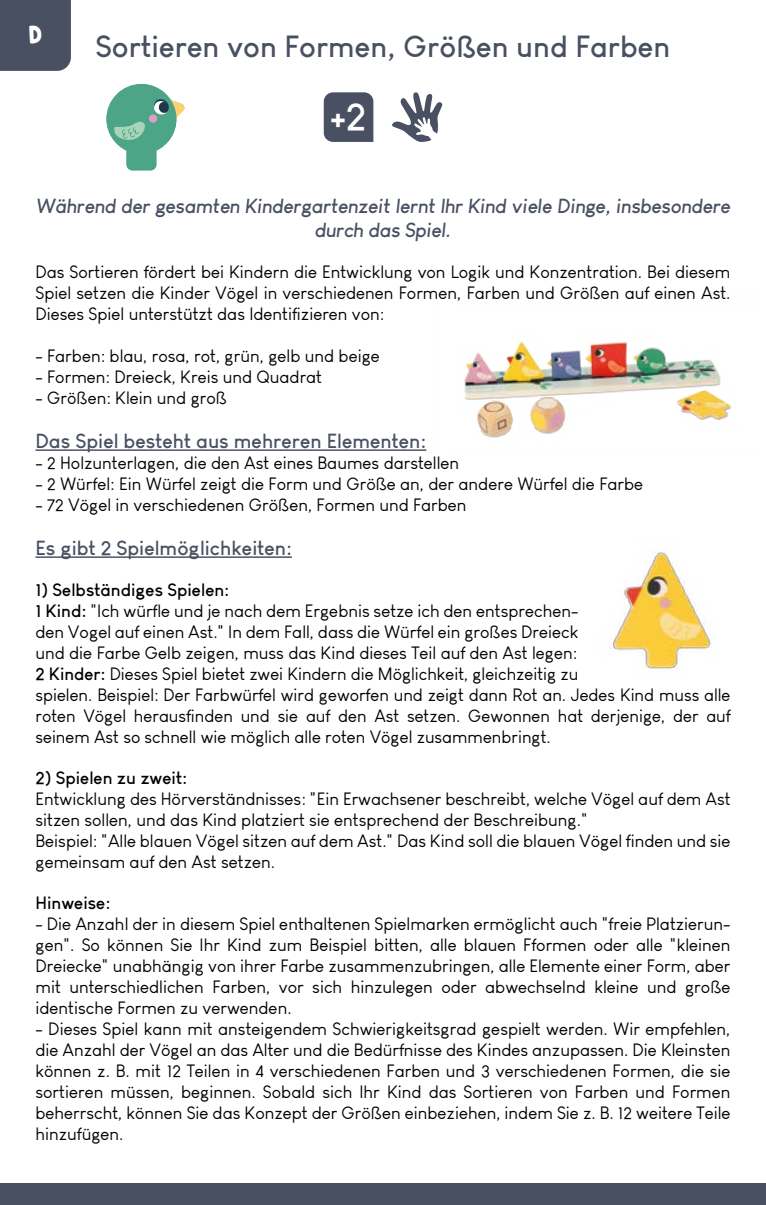
<style>
.page{position:relative;width:766px;height:1205px;background:#fff}
.page>*{position:absolute;margin:0;border:0;box-sizing:border-box;transform-origin:0 0}
.t1{font:700 38.25px "Louis George Cafe";color:#fff}
.t2{font:700 30px "Louis George Cafe";color:#485062}
.t3{font:25px "Tykewriter Bold Bobbing mod";color:#fff}
.t4{font:italic 700 20px/24px "Louis George Cafe";color:#485062;text-align:center}
.t5{font:700 20px "Louis George Cafe";color:#485062}
.t6{font:17.5px/21px "Louis George Cafe";color:#000;text-align:justify}
.t7{font:700 17.5px "Louis George Cafe";color:#000}
.s1{font-weight:700}
</style>
<div class="page">
<div style="left:0;top:1183px;width:765px;height:22px;background:#485062"></div>
<div style="left:0;top:0;width:71px;height:71px;background:#485062"></div>
<hr style="left:35px;top:449px;width:391px;height:2px;background:#485062">
<hr style="left:35px;top:556px;width:257px;height:2px;background:#485062">
<div style="left:324px;top:92px;width:49px;height:50px;background:#485062"></div>
<svg style="left:392px;top:92px;width:50px;height:50px"></svg>
<svg style="left:106px;top:84px;width:79px;height:86px"></svg>
<svg style="left:158px;top:101px;width:11px;height:12px"></svg>
<img style="left:612px;top:551px;width:99px;height:119px">
<img style="left:464px;top:341px;width:267px;height:97px">
<p class="t3" style="left:29px;top:23px;width:15px">D</p>
<p class="t2" style="left:95px;top:27px;width:576px">Sortieren von Formen, Größen und Farben</p>
<p class="t1" style="left:330px;top:92px;width:37px">+2</p>
<p class="t4" style="left:35px;top:193px;width:696px">Während der gesamten Kindergartenzeit lernt Ihr Kind viele Dinge, insbesondere durch das Spiel.</p>
<p class="t6" style="left:35px;top:261px;width:696px">Das Sortieren fördert bei Kindern die Entwicklung von Logik und Konzentration. Bei diesem Spiel setzen die Kinder Vögel in verschiedenen Formen, Farben und Größen auf einen Ast.<br>Dieses Spiel unterstützt das Identifizieren von:</p>
<p class="t6" style="left:35px;top:345px;width:346px">- Farben: blau, rosa, rot, grün, gelb und beige</p>
<p class="t6" style="left:35px;top:366px;width:288px">- Formen: Dreieck, Kreis und Quadrat</p>
<p class="t6" style="left:35px;top:387px;width:193px">- Größen: Klein und groß</p>
<p class="t5" style="left:35px;top:428px;width:392px">Das Spiel besteht aus mehreren Elementen:</p>
<p class="t6" style="left:35px;top:452px;width:425px">- 2 Holzunterlagen, die den Ast eines Baumes darstellen</p>
<p class="t6" style="left:35px;top:473px;width:609px">- 2 Würfel: Ein Würfel zeigt die Form und Größe an, der andere Würfel die Farbe</p>
<p class="t6" style="left:35px;top:494px;width:432px">- 72 Vögel in verschiedenen Größen, Formen und Farben</p>
<p class="t5" style="left:35px;top:535px;width:258px">Es gibt 2 Spielmöglichkeiten:</p>
<p class="t6" style="left:35px;top:579px;width:696px;text-align:left"><span class="s1">1) Selbständiges Spielen:<br>1 Kind:</span> "Ich würfle und je nach dem Ergebnis setze ich den entsprechen-<br>den Vogel auf einen Ast." In dem Fall, dass die Würfel ein großes Dreieck<br>und die Farbe Gelb zeigen, muss das Kind dieses Teil auf den Ast legen:<br><span class="s1">2 Kinder:</span> Dieses Spiel bietet zwei Kindern die Möglichkeit, gleichzeitig zu<br>spielen. Beispiel: Der Farbwürfel wird geworfen und zeigt dann Rot an. Jedes Kind muss alle roten Vögel herausfinden und sie auf den Ast setzen. Gewonnen hat derjenige, der auf seinem Ast so schnell wie möglich alle roten Vögel zusammenbringt.</p>
<p class="t6" style="left:35px;top:767px;width:696px;text-align:left"><span class="s1">2) Spielen zu zweit:<br></span>Entwicklung des Hörverständnisses: "Ein Erwachsener beschreibt, welche Vögel auf dem Ast sitzen sollen, und das Kind platziert sie entsprechend der Beschreibung."<br>Beispiel: "Alle blauen Vögel sitzen auf dem Ast." Das Kind soll die blauen Vögel finden und sie gemeinsam auf den Ast setzen.</p>
<p class="t7" style="left:35px;top:892px;width:76px">Hinweise:</p>
<p class="t6" style="left:35px;top:913px;width:696px">- Die Anzahl der in diesem Spiel enthaltenen Spielmarken ermöglicht auch "freie Platzierun&shy;gen". So können Sie Ihr Kind zum Beispiel bitten, alle blauen Fformen oder alle "kleinen Dreiecke" unabhängig von ihrer Farbe zusammenzubringen, alle Elemente einer Form, aber mit unterschiedlichen Farben, vor sich hinzulegen oder abwechselnd kleine und große identische Formen zu verwenden.</p>
<p class="t6" style="left:35px;top:1018px;width:696px">- Dieses Spiel kann mit ansteigendem Schwierigkeitsgrad gespielt werden. Wir empfehlen, die Anzahl der Vögel an das Alter und die Bedürfnisse des Kindes anzupassen. Die Kleinsten können z. B. mit 12 Teilen in 4 verschiedenen Farben und 3 verschiedenen Formen, die sie sortieren müssen, beginnen. Sobald sich Ihr Kind das Sortieren von Farben und Formen beherrscht, können Sie das Konzept der Größen einbeziehen, indem Sie z. B. 12 weitere Teile hinzufügen.</p>
</div>
